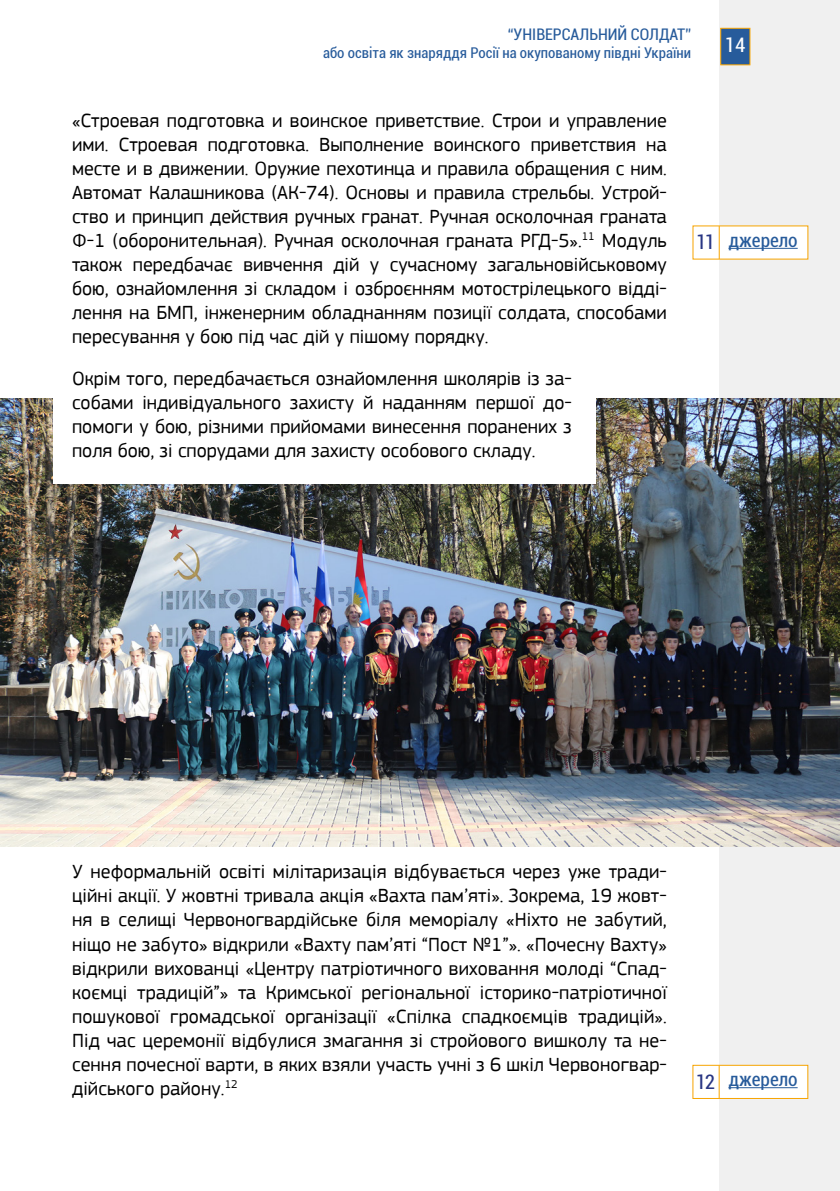
<style>
.page{position:relative;width:840px;height:1191px;background:#fff}
.page>*{position:absolute;margin:0;border:0;box-sizing:border-box;transform-origin:0 0}
.t1{font:20px/24px "PF Square Sans Pro";color:#000;text-align:justify}
.t2{font:condensed 20px "Roboto";color:#fff}
.t3{font:condensed 19.2px "Roboto";color:#275b9b}
.t4{font:condensed 16px "Roboto";color:#275b9b}
.t5{font:condensed 14.8px "Roboto";color:#275b9b}
.s1{font-size:20px;color:#283583}
</style>
<div class="page">
<div style="left:719px;top:0;width:120px;height:1191px;background:#f0f0f0"></div>
<div style="left:719px;top:28px;width:31px;height:37px;background:#275b9b;border:1px solid #f7a400"></div>
<div style="left:692px;top:1064px;width:115px;height:35px;background:#fff;border:1px solid #f7a400"></div>
<hr style="left:718px;top:1065px;width:1px;height:33px;background:#f7a400">
<hr style="left:728px;top:1087px;width:69px;height:1px;background:#275b9b">
<div style="left:692px;top:225px;width:116px;height:35px;background:#fff"></div>
<hr style="left:718px;top:226px;width:1px;height:33px;background:#f7a400">
<hr style="left:728px;top:248px;width:69px;height:1px;background:#275b9b">
<img style="left:0;top:398px;width:839px;height:448px">
<div style="left:53px;top:385px;width:542px;height:98px;background:#fff"></div>
<p class="t4" style="left:507px;top:24px;width:184px">“УНІВЕРСАЛЬНИЙ СОЛДАТ”</p>
<p class="t5" style="left:323px;top:42px;width:369px">або освіта як знаряддя Росії на окупованому півдні України</p>
<p class="t2" style="left:724px;top:31px;width:22px">14</p>
<p class="t1" style="left:72px;top:109px;width:596px">«Строевая подготовка и воинское приветствие. Строи и управление ими. Строевая подготовка. Выполнение воинского приветствия на месте и в движении. Оружие пехотинца и правила обращения с ним.<br>Автомат Калашникова (АК-74). Основы и правила стрельбы. Устрой&shy;ство и принцип действия ручных гранат. Ручная осколочная граната Ф-1 (оборонительная). Ручная осколочная граната РГД-5».<sup>11</sup> Модуль також передбачає вивчення дій у сучасному загальновійськовому бою, ознайомлення зі складом і озброєнням мотострілецького відді&shy;лення на БМП, інженерним обладнанням позиції солдата, способами пересування у бою під час дій у пішому порядку.</p>
<p class="t1" style="left:72px;top:366px;width:501px">Окрім того, передбачається ознайомлення школярів із за&shy;собами індивідуального захисту й наданням першої до&shy;помоги у бою, різними прийомами винесення поранених з поля бою, зі спорудами для захисту особового складу.</p>
<p class="t3" style="left:695px;top:227px;width:103px"><span class="s1">11</span> джерело</p>
<p class="t1" style="left:72px;top:860px;width:596px">У неформальній освіті мілітаризація відбувається через уже тради&shy;ційні акції. У жовтні тривала акція «Вахта пам’яті». Зокрема, 19 жовт&shy;ня в селищі Червоногвардійське біля меморіалу «Ніхто не забутий, ніщо не забуто» відкрили «Вахту пам’яті “Пост №1”». «Почесну Вахту» відкрили вихованці «Центру патріотичного виховання молоді “Спад&shy;коємці традицій”» та Кримської регіональної історико-патріотичної пошукової громадської організації «Спілка спадкоємців традицій».<br>Під час церемонії відбулися змагання зі стройового вишколу та не&shy;сення почесної варти, в яких взяли участь учні з 6 шкіл Червоногвар&shy;дійського району.<sup>12</sup></p>
<p class="t3" style="left:695px;top:1066px;width:103px"><span class="s1">12</span> джерело</p>
</div>
